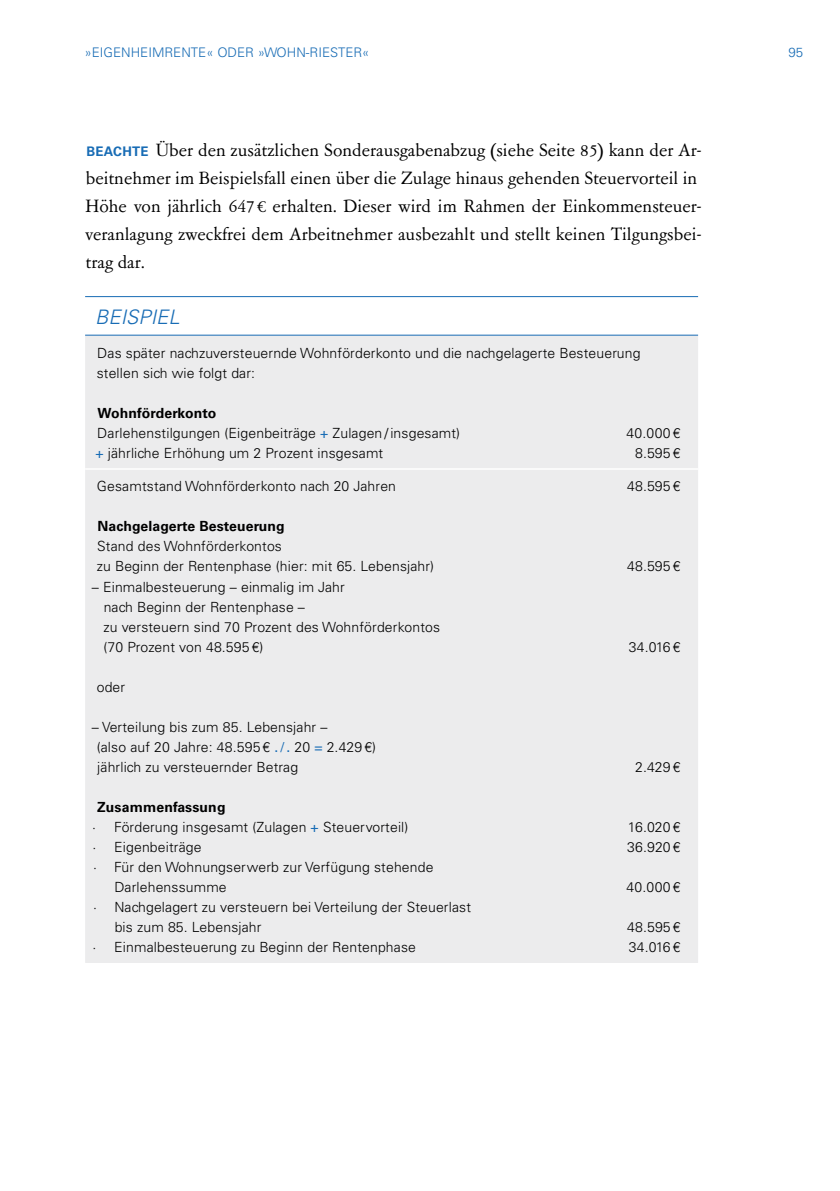
<style>
.page{position:relative;width:840px;height:1191px;background:#fff}
.page>*{position:absolute;margin:0;border:0;box-sizing:border-box;transform-origin:0 0}
.t1{font:20px/28px "Garamont Amst SBOP Rom";color:#000}
.t2{font:italic 300 20px "Univers LT";color:#186cb5}
.t3{font:300 14px/20px "Univers LT";letter-spacing:.01em;color:#000}
.t4{font:700 14px "Univers LT";letter-spacing:.01em;color:#000}
.t5{font:300 13.2px "Univers LT";color:#186cb5}
.s1{font-family:"Univers LT";font-weight:700;font-size:13.2px;color:#186cb5}
.s2{font-weight:700}
.s3{font-weight:400;color:#186cb5}
</style>
<div class="page">
<div style="left:85px;top:336px;width:612px;height:627px;background:#ececed"></div>
<hr style="left:85px;top:296px;width:612px;height:1px;background:#186cb5">
<hr style="left:85px;top:335px;width:612px;height:1px;background:#186cb5">
<hr style="left:85px;top:468px;width:612px;height:2px;background:#fff">
<p class="t5" style="left:84px;top:44px;width:286px">»EIGENHEIMRENTE« ODER »WOHN-RIESTER«</p>
<p class="t5" style="left:788px;top:44px;width:16px">95</p>
<p class="t1" style="left:85px;top:137px;width:617px"><span class="s1">BEACHTE</span> Über den zusätzlichen Sonderausgabenabzug (siehe Seite 85) kann der Ar&shy;beitnehmer im Beispielsfall einen über die Zulage hinaus gehenden Steuervorteil in Höhe von jährlich 647 € erhalten. Dieser wird im Rahmen der Einkommensteuer&shy;veranlagung zweckfrei dem Arbeitnehmer ausbezahlt und stellt keinen Tilgungsbei&shy;trag dar.</p>
<h1 class="t2" style="left:95px;top:305px;width:86px">BEISPIEL</h1>
<p class="t3" style="left:97px;top:343px;width:545px">Das später nachzuversteuernde Wohnförderkonto und die nachgelagerte Besteuerung stellen sich wie folgt dar:</p>
<p class="t3" style="left:97px;top:403px;width:364px"><span class="s2">Wohnförderkonto<br></span>Darlehenstilgungen (Eigenbeiträge <span class="s3">+</span> Zulagen / insgesamt)</p>
<p class="t3" style="left:626px;top:423px;width:55px">40.000 €</p>
<p class="t3" style="left:95px;top:443px;width:289px"><span class="s3">+</span> jährliche Erhöhung um 2 Prozent insgesamt</p>
<p class="t3" style="left:634px;top:443px;width:47px">8.595 €</p>
<p class="t3" style="left:97px;top:476px;width:300px">Gesamtstand Wohnförderkonto nach 20 Jahren</p>
<p class="t3" style="left:626px;top:476px;width:55px">48.595 €</p>
<p class="t4" style="left:97px;top:518px;width:189px">Nachgelagerte Besteuerung</p>
<p class="t3" style="left:97px;top:536px;width:339px">Stand des Wohnförderkontos<br>zu Beginn der Rentenphase (hier: mit 65. Lebensjahr)</p>
<p class="t3" style="left:626px;top:556px;width:55px">48.595 €</p>
<p class="t3" style="left:103px;top:576px;width:338px;text-indent:-11px">– Einmalbesteuerung – einmalig im Jahr<br>nach Beginn der Rentenphase –<br>zu versteuern sind 70 Prozent des Wohnförderkontos (70 Prozent von 48.595 €)</p>
<p class="t3" style="left:97px;top:676px;width:30px">oder</p>
<p class="t3" style="left:97px;top:716px;width:281px;text-indent:-5px">– Verteilung bis zum 85. Lebensjahr –<br>(also auf 20 Jahre: 48.595 € <span class="s3">. / .</span> 20 <span class="s3">=</span> 2.429 €) jährlich zu versteuernder Betrag</p>
<p class="t3" style="left:92px;top:796px;width:317px;text-indent:5px"><span class="s2">Zusammenfassung<br></span>· Förderung insgesamt (Zulagen <span class="s3">+</span> Steuervorteil)</p>
<p class="t3" style="left:628px;top:636px;width:53px">34.016 €</p>
<p class="t3" style="left:634px;top:756px;width:47px">2.429 €</p>
<p class="t3" style="left:627px;top:816px;width:54px">16.020 €</p>
<p class="t3" style="left:92px;top:836px;width:110px">· Eigenbeiträge</p>
<p class="t3" style="left:626px;top:836px;width:55px">36.920 €</p>
<p class="t3" style="left:114px;top:856px;width:320px;text-indent:-21px">· Für den Wohnungserwerb zur Verfügung stehende<br>Darlehenssumme</p>
<p class="t3" style="left:626px;top:876px;width:55px">40.000 €</p>
<p class="t3" style="left:115px;top:896px;width:357px;text-indent:-22px">· Nachgelagert zu versteuern bei Verteilung der Steuerlast bis zum 85. Lebensjahr</p>
<p class="t3" style="left:626px;top:916px;width:55px">48.595 €</p>
<p class="t3" style="left:92px;top:936px;width:325px">· Einmalbesteuerung zu Beginn der Rentenphase</p>
<p class="t3" style="left:628px;top:936px;width:53px">34.016 €</p>
</div>
